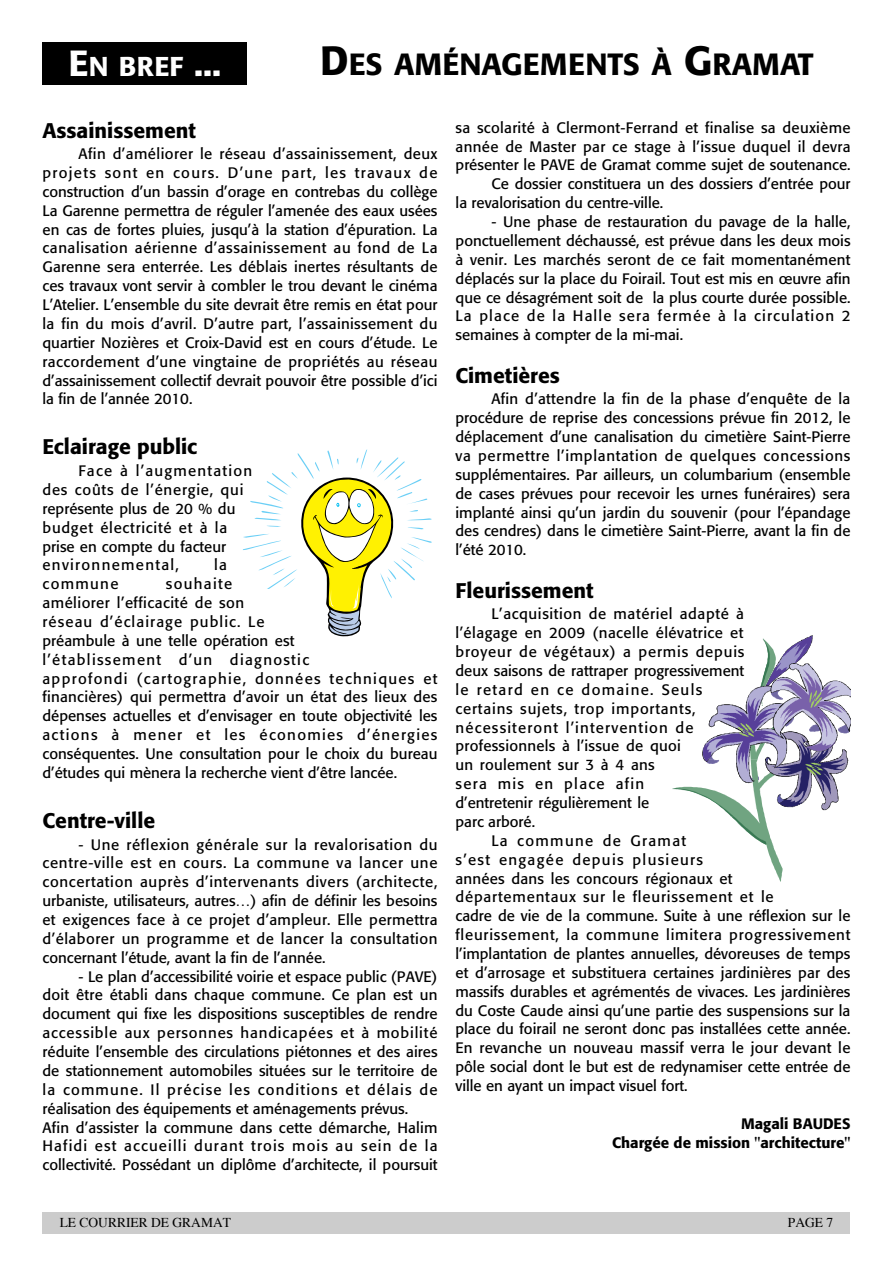
<style>
.page{position:relative;width:893px;height:1263px;background:#fff}
.page>*{position:absolute;margin:0;border:0;box-sizing:border-box;transform-origin:0 0}
.t1{font:500 30.3px "Formata";color:#000}
.t2{font:500 27px "Formata";color:#fff}
.t3{font:500 21px "Formata";color:#000}
.t4{font:15px/18.9px "Formata";color:#000;text-align:justify}
.t5{font:15px/18.9px "Formata";letter-spacing:.02em;color:#000}
.t6{font:15px/18.9px "Formata";letter-spacing:.05em;color:#000}
.t7{font:15px "Formata";letter-spacing:.055em;color:#000}
.t8{font:15px "Formata";letter-spacing:.085em;color:#000}
.t9{font:15px "Formata";letter-spacing:.025em;color:#000}
.t10{font:500 15px/18.9px "Formata";color:#000;text-align:right}
.t11{font:15px "Formata";letter-spacing:.03em;color:#000}
.t12{font:15px "Formata";letter-spacing:.04em;color:#000}
.t13{font:15px "Formata";letter-spacing:.075em;color:#000}
.t14{font:13.5px "Times";color:#000}
.s1{font-size:36px}
.s2{font-size:40.5px}
</style>
<div class="page">
<div style="left:43px;top:1212px;width:807px;height:21px;background:#ccc"></div>
<div style="left:43px;top:43px;width:204px;height:42px;background:#000"></div>
<svg style="left:672px;top:635px;width:178px;height:247px"></svg>
<svg style="left:243px;top:449px;width:189px;height:188px"></svg>
<h2 class="t2" style="left:69px;top:55px;width:154px"><span class="s1">E</span>N BREF <span class="s1">...</span></h2>
<h1 class="t1" style="left:320px;top:51px;width:495px"><span class="s2">D</span>ES AMÉNAGEMENTS À <span class="s2">G</span>RAMAT</h1>
<h3 class="t3" style="left:43px;top:121px;width:155px">Assainissement</h3>
<p class="t4" style="left:43px;top:146px;width:396px;text-indent:36px">Afin d’améliorer le réseau d’assainissement, deux projets sont en cours. D’une part, les travaux de construction d’un bassin d’orage en contrebas du collège La Garenne permettra de réguler l’amenée des eaux usées en cas de fortes pluies, jusqu’à la station d’épuration. La canalisation aérienne d’assainissement au fond de La Garenne sera enterrée. Les déblais inertes résultants de ces travaux vont servir à combler le trou devant le cinéma L’Atelier. L’ensemble du site devrait être remis en état pour la fin du mois d’avril. D’autre part, l’assainissement du quartier Nozières et Croix-David est en cours d’étude. Le raccordement d’une vingtaine de propriétés au réseau d’assainissement collectif devrait pouvoir être possible d’ici la fin de l’année 2010.</p>
<h3 class="t3" style="left:43px;top:438px;width:156px">Eclairage public</h3>
<p class="t6" style="left:43px;top:463px;width:211px;text-indent:36px">Face à l’augmentation des coûts de l’énergie, qui représente plus de 20 % du budget électricité et à la prise en compte du facteur environnemental,</p>
<p class="t4" style="left:214px;top:557px;width:14px">la</p>
<p class="t5" style="left:43px;top:576px;width:396px;text-indent:123px">souhaite<br>améliorer l’efficacité de son<br>réseau d’éclairage public. Le<br>préambule à une telle opération est<br>l’établissement d’un diagnostic<br>approfondi (cartographie, données techniques et financières) qui permettra d’avoir un état des lieux des dépenses actuelles et d’envisager en toute objectivité les actions à mener et les économies d’énergies conséquentes. Une consultation pour le choix du bureau d’études qui mènera la recherche vient d’être lancée.</p>
<h3 class="t3" style="left:43px;top:811px;width:114px">Centre-ville</h3>
<p class="t4" style="left:43px;top:836px;width:396px;text-indent:36px">- Une réflexion générale sur la revalorisation du centre-ville est en cours. La commune va lancer une concertation auprès d’intervenants divers (architecte, urbaniste, utilisateurs, autres…) afin de définir les besoins et exigences face à ce projet d’ampleur. Elle permettra d’élaborer un programme et de lancer la consultation concernant l’étude, avant la fin de l’année.</p>
<p class="t4" style="left:43px;top:968px;width:396px;text-align:left;text-indent:36px">- Le plan d’accessibilité voirie et espace public (PAVE) doit être établi dans chaque commune. Ce plan est un document qui fixe les dispositions susceptibles de rendre accessible aux personnes handicapées et à mobilité réduite l’ensemble des circulations piétonnes et des aires de stationnement automobiles situées sur le territoire de la commune. Il précise les conditions et délais de réalisation des équipements et aménagements prévus.<br>Afin d’assister la commune dans cette démarche, Halim Hafidi est accueilli durant trois mois au sein de la collectivité. Possédant un diplôme d’architecte, il poursuit</p>
<p class="t8" style="left:43px;top:578px;width:77px">commune</p>
<p class="t5" style="left:456px;top:119px;width:396px">sa scolarité à Clermont-Ferrand et finalise sa deuxième</p>
<p class="t9" style="left:456px;top:140px;width:396px">année de Master par ce stage à l’issue duquel il devra</p>
<p class="t4" style="left:456px;top:157px;width:396px">présenter le PAVE de Gramat comme sujet de soutenance.</p>
<p class="t4" style="left:492px;top:176px;width:360px">Ce dossier constituera un des dossiers d’entrée pour</p>
<p class="t4" style="left:456px;top:195px;width:209px">la revalorisation du centre-ville.</p>
<p class="t4" style="left:456px;top:214px;width:396px;text-indent:36px">- Une phase de restauration du pavage de la halle, ponctuellement déchaussé, est prévue dans les deux mois à venir. Les marchés seront de ce fait momentanément déplacés sur la place du Foirail. Tout est mis en œuvre afin que ce désagrément soit de la plus courte durée possible.<br>La place de la Halle sera fermée à la circulation 2 semaines à compter de la mi-mai.</p>
<h3 class="t3" style="left:455px;top:366px;width:106px">Cimetières</h3>
<p class="t4" style="left:455px;top:391px;width:396px;text-indent:36px">Afin d’attendre la fin de la phase d’enquête de la procédure de reprise des concessions prévue fin 2012, le déplacement d’une canalisation du cimetière Saint-Pierre va permettre l’implantation de quelques concessions supplémentaires. Par ailleurs, un columbarium (ensemble de cases prévues pour recevoir les urnes funéraires) sera implanté ainsi qu’un jardin du souvenir (pour l’épandage des cendres) dans le cimetière Saint-Pierre, avant la fin de l’été 2010.</p>
<h3 class="t3" style="left:455px;top:581px;width:140px">Fleurissement</h3>
<p class="t12" style="left:491px;top:608px;width:254px">L’acquisition de matériel adapté à</p>
<p class="t11" style="left:455px;top:627px;width:289px">l’élagage en 2009 (nacelle élévatrice et</p>
<p class="t7" style="left:455px;top:645px;width:290px">broyeur de végétaux) a permis depuis</p>
<p class="t4" style="left:455px;top:662px;width:290px">deux saisons de rattraper progressivement</p>
<p class="t8" style="left:455px;top:683px;width:248px">le retard en ce domaine. Seuls</p>
<p class="t7" style="left:455px;top:702px;width:242px">certains sujets, trop importants,</p>
<p class="t13" style="left:455px;top:721px;width:240px">nécessiteront l’intervention de</p>
<p class="t4" style="left:455px;top:738px;width:227px">professionnels à l’issue de quoi</p>
<p class="t4" style="left:455px;top:757px;width:201px">un roulement sur 3 à 4 ans</p>
<p class="t8" style="left:455px;top:777px;width:190px">sera mis en place afin</p>
<p class="t4" style="left:455px;top:795px;width:195px">d’entretenir régulièrement le</p>
<p class="t4" style="left:455px;top:813px;width:81px">parc arboré.</p>
<p class="t8" style="left:491px;top:834px;width:196px">La commune de Gramat</p>
<p class="t8" style="left:455px;top:853px;width:249px">s’est engagée depuis plusieurs</p>
<p class="t4" style="left:455px;top:870px;width:279px">années dans les concours régionaux et</p>
<p class="t7" style="left:455px;top:891px;width:320px">départementaux sur le fleurissement et le</p>
<p class="t4" style="left:455px;top:908px;width:396px">cadre de vie de la commune. Suite à une réflexion sur le</p>
<p class="t6" style="left:455px;top:927px;width:396px">fleurissement, la commune limitera progressivement</p>
<p class="t4" style="left:455px;top:945px;width:396px">l’implantation de plantes annuelles, dévoreuses de temps</p>
<p class="t4" style="left:455px;top:964px;width:396px">et d’arrosage et substituera certaines jardinières par des</p>
<p class="t4" style="left:455px;top:983px;width:396px">massifs durables et agrémentés de vivaces. Les jardinières</p>
<p class="t4" style="left:455px;top:1002px;width:396px">du Coste Caude ainsi qu’une partie des suspensions sur la</p>
<p class="t4" style="left:455px;top:1021px;width:396px">place du foirail ne seront donc pas installées cette année.</p>
<p class="t5" style="left:455px;top:1040px;width:396px">En revanche un nouveau massif verra le jour devant le</p>
<p class="t4" style="left:455px;top:1059px;width:396px">pôle social dont le but est de redynamiser cette entrée de</p>
<p class="t4" style="left:455px;top:1077px;width:234px">ville en ayant un impact visuel fort.</p>
<p class="t10" style="left:612px;top:1115px;width:240px">Magali BAUDES<br>Chargée de mission "architecture"</p>
<p class="t14" style="left:60px;top:1217px;width:173px">LE COURRIER DE GRAMAT</p>
<p class="t14" style="left:788px;top:1217px;width:47px">PAGE 7</p>
</div>
